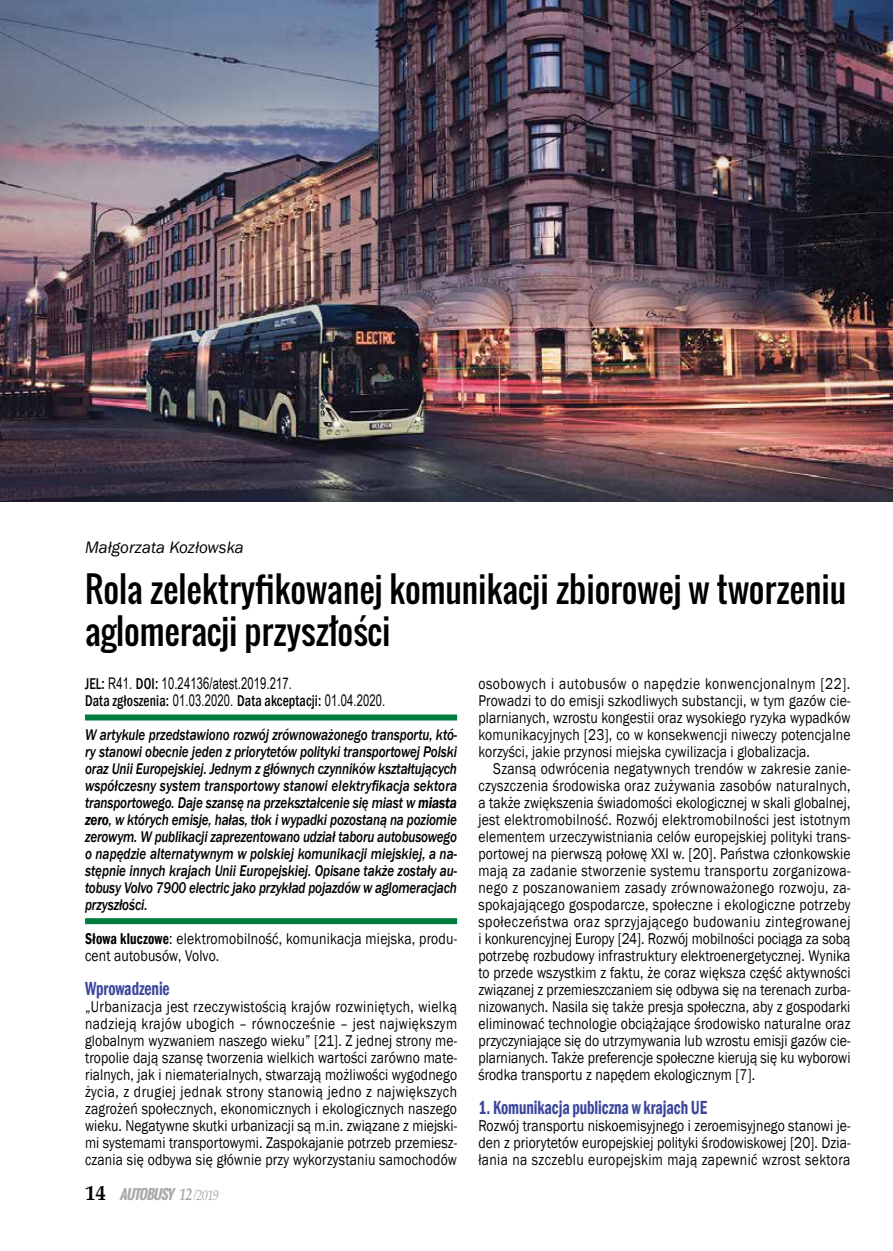
<style>
.page{position:relative;width:893px;height:1251px;background:#fff}
.page>*{position:absolute;margin:0;border:0;box-sizing:border-box;transform-origin:0 0}
.t1{font:34.5px/42px "Oswald";color:#000}
.t2{font:600 condensed 19.5px "Franklin Gothic";letter-spacing:-.005em;color:#3c479d;scale:.8 1}
.t3{font:italic 16.95px "Franklin Gothic";color:#000}
.t4{font:16.05px/17px "Franklin Gothic";letter-spacing:.01em;color:#000;text-align:justify;scale:.85 1}
.t5{font:500 condensed 16.05px "Franklin Gothic";letter-spacing:.01em;color:#000;scale:.85 1}
.t6{font:16.05px "Arial Narrow";letter-spacing:.01em;color:#000;scale:.85 1}
.t7{font:italic 500 15.9px/17px "Franklin Gothic";letter-spacing:-.015em;color:#000;text-align:justify;scale:.83 1}
.t8{font:italic 700 13.5px "Oswald";color:#a7a9ac}
.s1{font-family:"Franklin Gothic";font-weight:500;font-stretch:condensed}
.s2{font-family:"Arial Narrow";font-weight:400;font-stretch:normal}
.s3{font-weight:600}
.s4{font-weight:600;font-stretch:condensed}
.s5{font-family:"Palatino Linotype";font-style:normal;font-size:21px;color:#000}
.s6{font-family:"Palatino Linotype";font-size:17.1px}
.s7{font-family:"Palatino Linotype";font-weight:400;font-size:14.85px}
</style>
<div class="page">
<div style="left:85px;top:714px;width:372px;height:6px;background:#007d40"></div>
<svg style="left:85px;top:918px;width:372px;height:5px;fill:#007d40"></svg>
<img style="left:0;top:0;width:893px;height:501px">
<p class="t3" style="left:85px;top:536px;width:160px">Małgorzata Kozłowska</p>
<h1 class="t1" style="left:85px;top:567px;width:763px">Rola zelektryfikowanej komunikacji zbiorowej w tworzeniu aglomeracji przyszłości</h1>
<p class="t6" style="left:85px;top:671px;width:245px"><span class="s1">JEL:</span> R41. <span class="s1">DOI:</span> 10.24136/atest.2019.217.</p>
<p class="t5" style="left:85px;top:689px;width:355px">Data zgłoszenia: <span class="s2">01.03.2020.</span> Data akceptacji: <span class="s2">01.04.2020.</span></p>
<p class="t7" style="left:85px;top:726px;width:450px">W artykule przedstawiono rozwój zrównoważonego transportu, któ&shy;ry stanowi obecnie jeden z priorytetów polityki transportowej Polski oraz Unii Europejskiej. Jednym z głównych czynników kształtujących współczesny system transportowy stanowi elektryfikacja sektora transportowego. Daje szansę na przekształcenie się miast w <span class="s3">miasta zero</span>, w których emisje, hałas, tłok i wypadki pozostaną na poziomie zerowym. W publikacji zaprezentowano udział taboru autobusowego o napędzie alternatywnym w polskiej komunikacji miejskiej, a na&shy;stępnie innych krajach Unii Europejskiej. Opisane także zostały au&shy;tobusy Volvo 7900 electric jako przykład pojazdów w aglomeracjach przyszłości.</p>
<p class="t4" style="left:85px;top:929px;width:439px"><span class="s4">Słowa kluczowe</span>: elektromobilność, komunikacja miejska, produ&shy;cent autobusów, Volvo.</p>
<p class="t2" style="left:85px;top:974px;width:107px">Wprowadzenie</p>
<p class="t4" style="left:85px;top:997px;width:439px">„Urbanizacja jest rzeczywistością krajów rozwiniętych, wielką nadzieją krajów ubogich – równocześnie – jest największym globalnym wyzwaniem naszego wieku” [21]. Z jednej strony me&shy;tropolie dają szansę tworzenia wielkich wartości zarówno mate&shy;rialnych, jak i niematerialnych, stwarzają możliwości wygodnego życia, z drugiej jednak strony stanowią jedno z największych zagrożeń społecznych, ekonomicznych i ekologicznych naszego wieku. Negatywne skutki urbanizacji są m.in. związane z miejski&shy;mi systemami transportowymi. Zaspokajanie potrzeb przemiesz&shy;czania się odbywa się głównie przy wykorzystaniu samochodów</p>
<p class="t4" style="left:478px;top:675px;width:439px">osobowych i autobusów o napędzie konwencjonalnym [22].<br>Prowadzi to do emisji szkodliwych substancji, w tym gazów cie&shy;plarnianych, wzrostu kongestii oraz wysokiego ryzyka wypadków komunikacyjnych [23], co w konsekwencji niweczy potencjalne korzyści, jakie przynosi miejska cywilizacja i globalizacja.</p>
<p class="t4" style="left:478px;top:760px;width:439px;text-indent:15px">Szansą odwrócenia negatywnych trendów w zakresie zanie&shy;czyszczenia środowiska oraz zużywania zasobów naturalnych, a także zwiększenia świadomości ekologicznej w skali globalnej, jest elektromobilność. Rozwój elektromobilności jest istotnym elementem urzeczywistniania celów europejskiej polityki trans&shy;portowej na pierwszą połowę XXI w. [20]. Państwa członkowskie mają za zadanie stworzenie systemu transportu zorganizowa&shy;nego z poszanowaniem zasady zrównoważonego rozwoju, za&shy;spokajającego gospodarcze, społeczne i ekologiczne potrzeby społeczeństwa oraz sprzyjającego budowaniu zintegrowanej i konkurencyjnej Europy [24]. Rozwój mobilności pociąga za sobą potrzebę rozbudowy infrastruktury elektroenergetycznej. Wynika to przede wszystkim z faktu, że coraz większa część aktywności związanej z przemieszczaniem się odbywa się na terenach zurba&shy;nizowanych. Nasila się także presja społeczna, aby z gospodarki eliminować technologie obciążające środowisko naturalne oraz przyczyniające się do utrzymywania lub wzrostu emisji gazów cie&shy;plarnianych. Także preferencje społeczne kierują się ku wyborowi środka transportu z napędem ekologicznym [7].</p>
<p class="t2" style="left:478px;top:1093px;width:288px">1. Komunikacja publiczna w krajach UE</p>
<p class="t4" style="left:478px;top:1116px;width:439px">Rozwój transportu niskoemisyjnego i zeroemisyjnego stanowi je&shy;den z priorytetów europejskiej polityki środowiskowej [20]. Dzia&shy;łania na szczeblu europejskim mają zapewnić wzrost sektora</p>
<p class="t8" style="left:85px;top:1183px;width:135px"><span class="s5">14</span> AUTOBUSY <span class="s6">12</span> <span class="s7">/2019</span></p>
</div>
